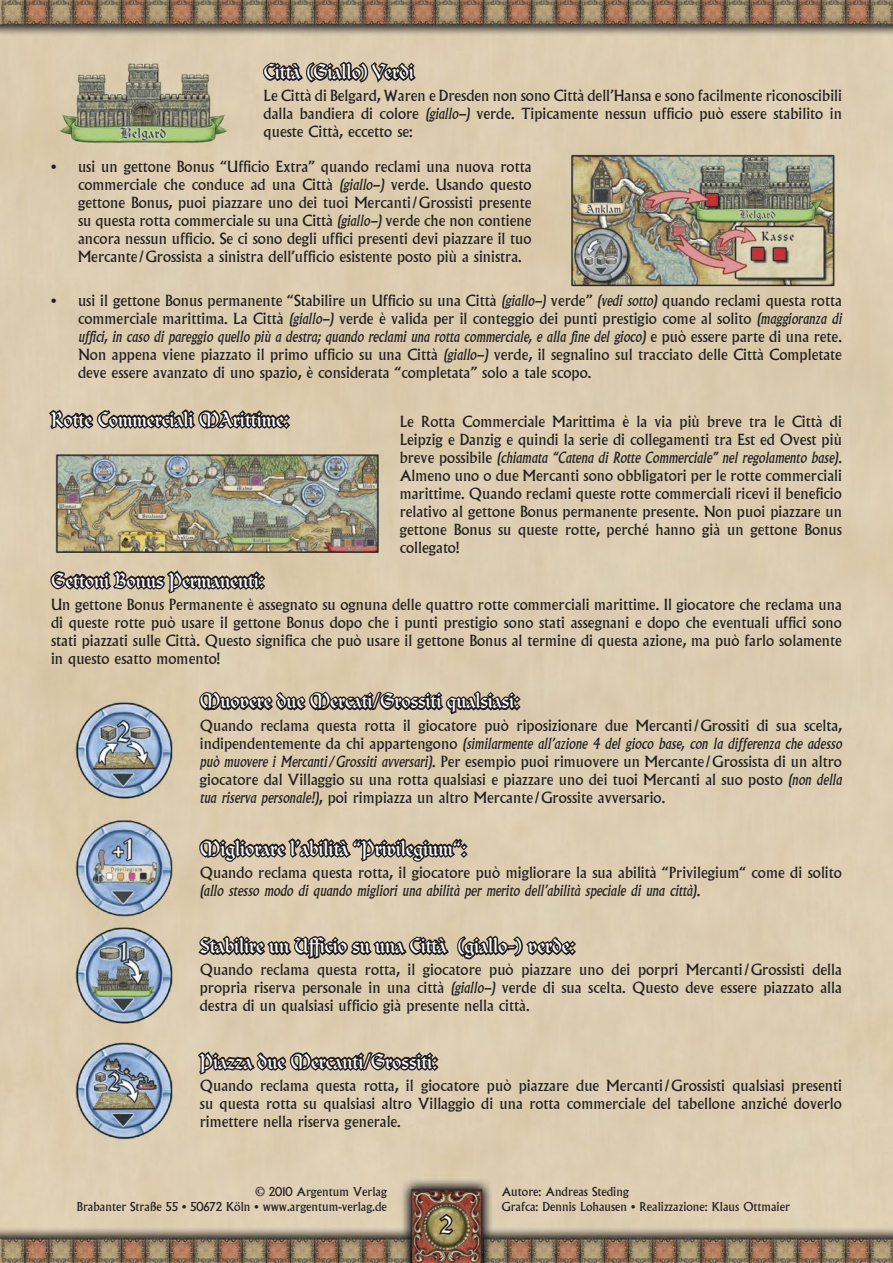
<style>
.page{position:relative;width:893px;height:1263px;background:#fff}
.page>*{position:absolute;margin:0;border:0;box-sizing:border-box;transform-origin:0 0}
.t1{font:27px "Clairvaux";color:#fff}
.t2{font:21px "Clairvaux";color:#fff}
.t3{font:15px/18px "Albertus";color:#231f20;text-align:justify}
.t4{font:12px "Albertus";color:#231f20}
.s1{font-style:italic}
</style>
<div class="page">
<img style="left:0;top:0;width:893px;height:1263px">
<svg style="left:437px;top:1212px;width:19px;height:25px"></svg>
<svg style="left:261px;top:52px;width:157px;height:36px;background:#9d927f"></svg>
<svg style="left:47px;top:380px;width:245px;height:52px;background:#b1a48e"></svg>
<svg style="left:48px;top:560px;width:219px;height:35px;background:#9c907d"></svg>
<svg style="left:197px;top:662px;width:326px;height:62px;background:#b8aa93"></svg>
<svg style="left:197px;top:809px;width:273px;height:55px;background:#b1a48f"></svg>
<svg style="left:196px;top:926px;width:382px;height:36px;background:#a09482"></svg>
<svg style="left:196px;top:1022px;width:245px;height:62px;background:#b9ac95"></svg>
<p class="t2" style="left:264px;top:59px;width:152px">Città (Giallo) Verdi</p>
<p class="t3" style="left:264px;top:87px;width:580px">Le Città di Belgard, Waren e Dresden non sono Città dell’Hansa e sono facilmente riconoscibili dalla bandiera di colore <span class="s1">(giallo-)</span> verde. Tipicamente nessun ufficio può essere stabilito in queste Città, eccetto se:</p>
<p class="t3" style="left:78px;top:158px;width:455px;text-indent:-27px">• usi un gettone Bonus “Ufficio Extra” quando reclami una nuova rotta commerciale che conduce ad una Città <span class="s1">(giallo-)</span> verde. Usando questo gettone Bonus, puoi piazzare uno dei tuoi Mercanti/Grossisti presente su questa rotta commerciale su una Città <span class="s1">(giallo-)</span> verde che non contiene ancora nessun ufficio. Se ci sono degli uffici presenti devi piazzare il tuo Mercante/Grossista a sinistra dell’ufficio esistente posto più a sinistra.</p>
<p class="t3" style="left:78px;top:292px;width:765px;text-indent:-27px">• usi il gettone Bonus permanente “Stabilire un Ufficio su una Città <span class="s1">(giallo-)</span> verde” <span class="s1">(vedi sotto)</span> quando reclami questa rotta commerciale marittima. La Città <span class="s1">(giallo-)</span> verde è valida per il conteggio dei punti prestigio come al solito <span class="s1">(maggioranza di uffici, in caso di pareggio quello più a destra; quando reclami una rotta commerciale, e alla fine del gioco)</span> e può essere parte di una rete.<br>Non appena viene piazzato il primo ufficio su una Città <span class="s1">(giallo-)</span> verde, il segnalino sul tracciato delle Città Completate deve essere avanzato di uno spazio, è considerata “completata” solo a tale scopo.</p>
<p class="t2" style="left:51px;top:407px;width:240px">Rotte Commerciali MArittime:</p>
<p class="t3" style="left:400px;top:413px;width:444px">Le Rotta Commerciale Marittima è la via più breve tra le Città di Leipzig e Danzig e quindi la serie di collegamenti tra Est ed Ovest più breve possibile <span class="s1">(chiamata “Catena di Rotte Commerciale” nel regolamento base)</span>.<br>Almeno uno o due Mercanti sono obbligatori per le rotte commerciali marittime. Quando reclami queste rotte commerciali ricevi il beneficio relativo al gettone Bonus permanente presente. Non puoi piazzare un gettone Bonus su queste rotte, perché hanno già un gettone Bonus collegato!</p>
<p class="t2" style="left:51px;top:568px;width:215px">Gettoni Bonus Permanenti:</p>
<p class="t3" style="left:51px;top:595px;width:792px">Un gettone Bonus Permanente è assegnato su ognuna delle quattro rotte commerciali marittime. Il giocatore che reclama una di queste rotte può usare il gettone Bonus dopo che i punti prestigio sono stati assegnani e dopo che eventuali uffici sono stati piazzati sulle Città. Questo significa che può usare il gettone Bonus al termine di questa azione, ma può farlo solamente in questo esatto momento!</p>
<p class="t2" style="left:200px;top:689px;width:321px">Muovere due Mercati/Grossiti qualsiasi:</p>
<p class="t3" style="left:200px;top:716px;width:644px">Quando reclama questa rotta il giocatore può riposizionare due Mercanti/Grossiti di sua scelta, indipendentemente da chi appartengono <span class="s1">(similarmente all’azione 4 del gioco base, con la differenza che adesso può muovere i Mercanti/Grossiti avversari)</span>. Per esempio puoi rimuovere un Mercante/Grossista di un altro giocatore dal Villaggio su una rotta qualsiasi e piazzare uno dei tuoi Mercanti al suo posto <span class="s1">(non della tua riserva personale!)</span>, poi rimpiazza un altro Mercante/Grossite avversario.</p>
<p class="t2" style="left:200px;top:836px;width:268px">Migliorare l’abilità “Privilegium“:</p>
<p class="t3" style="left:200px;top:864px;width:644px">Quando reclama questa rotta, il giocatore può migliorare la sua abilità “Privilegium“ come di solito <span class="s1">(allo stesso modo di quando migliori una abilità per merito dell’abilità speciale di una città)</span>.</p>
<p class="t2" style="left:200px;top:933px;width:377px">Stabilire un Ufficio su una Città (giallo-) verde:</p>
<p class="t3" style="left:200px;top:961px;width:644px">Quando reclama questa rotta, il giocatore può piazzare uno dei porpri Mercanti/Grossisti della propria riserva personale in una città <span class="s1">(giallo-)</span> verde di sua scelta. Questo deve essere piazzato alla destra di un qualsiasi ufficio già presente nella città.</p>
<p class="t2" style="left:200px;top:1049px;width:239px">Piazza due Mercanti/Grossiti:</p>
<p class="t3" style="left:200px;top:1077px;width:644px">Quando reclama questa rotta, il giocatore può piazzare due Mercanti/Grossisti qualsiasi presenti su questa rotta su qualsiasi altro Villaggio di una rotta commerciale del tabellone anziché doverlo rimettere nella riserva generale.</p>
<p class="t4" style="left:255px;top:1184px;width:133px">© 2010 Argentum Verlag</p>
<p class="t4" style="left:77px;top:1199px;width:312px">Brabanter Straße 55 • 50672 Köln • www.argentum-verlag.de</p>
<p class="t1" style="left:441px;top:1207px;width:12px">2</p>
<p class="t4" style="left:502px;top:1184px;width:129px">Autore: Andreas Steding</p>
<p class="t4" style="left:502px;top:1199px;width:290px">Grafca: Dennis Lohausen • Realizzazione: Klaus Ottmaier</p>
</div>
